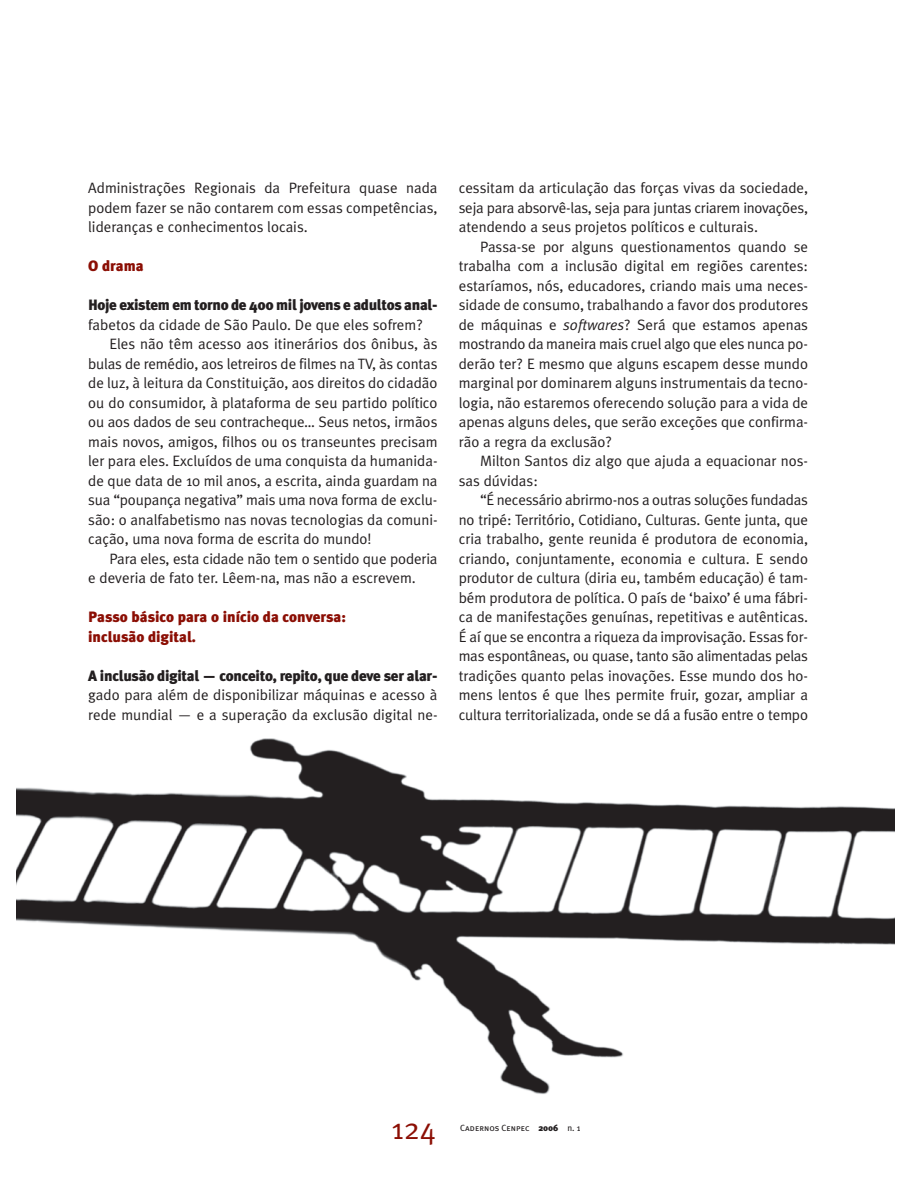
<style>
.page{position:relative;width:918px;height:1188px;background:#fff}
.page>*{position:absolute;margin:0;border:0;box-sizing:border-box;transform-origin:0 0}
.t1{font:30px "Meta Plus Normal";color:#8b0e04}
.t2{font:15px/19.5px "Meta Plus Normal";color:#231f20;text-align:justify}
.t3{font:900 15px "Meta Plus";letter-spacing:-.02em;color:#231f20}
.t4{font:900 15px/19.5px "Meta Plus";color:#8b0e04}
.t5{font:9px "Meta Plus Book Caps";color:#231f20}
.s1{font-style:italic}
.s2{font-family:"Meta Plus";font-weight:900}
.s3{font-family:"Meta Plus"}
</style>
<div class="page">
<svg style="left:16px;top:738px;width:879px;height:356px"></svg>
<p class="t2" style="left:88px;top:179px;width:351px">Administrações Regionais da Prefeitura quase nada podem fazer se não contarem com essas competências, lideranças e conhecimentos locais.</p>
<p class="t4" style="left:88px;top:257px;width:57px">O drama</p>
<p class="t3" style="left:88px;top:300px;width:351px">Hoje existem em torno de 400 mil jovens e adultos anal-</p>
<p class="t2" style="left:88px;top:316px;width:336px">fabetos da cidade de São Paulo. De que eles sofrem?</p>
<p class="t2" style="left:109px;top:335px;width:330px">Eles não têm acesso aos itinerários dos ônibus, às</p>
<p class="t2" style="left:88px;top:355px;width:351px">bulas de remédio, aos letreiros de filmes na TV, às contas</p>
<p class="t2" style="left:88px;top:374px;width:351px">de luz, à leitura da Constituição, aos direitos do cidadão</p>
<p class="t2" style="left:88px;top:394px;width:351px">ou do consumidor, à plataforma de seu partido político</p>
<p class="t2" style="left:88px;top:413px;width:351px">ou aos dados de seu contracheque… Seus netos, irmãos</p>
<p class="t2" style="left:88px;top:433px;width:351px">mais novos, amigos, filhos ou os transeuntes precisam</p>
<p class="t2" style="left:88px;top:452px;width:351px">ler para eles. Excluídos de uma conquista da humanida-</p>
<p class="t2" style="left:88px;top:472px;width:351px">de que data de 10 mil anos, a escrita, ainda guardam na</p>
<p class="t2" style="left:88px;top:491px;width:351px">sua “poupança negativa” mais uma nova forma de exclu-</p>
<p class="t2" style="left:88px;top:511px;width:351px">são: o analfabetismo nas novas tecnologias da comuni-</p>
<p class="t2" style="left:88px;top:530px;width:285px">cação, uma nova forma de escrita do mundo!</p>
<p class="t2" style="left:109px;top:550px;width:330px">Para eles, esta cidade não tem o sentido que poderia</p>
<p class="t2" style="left:88px;top:569px;width:329px">e deveria de fato ter. Lêem-na, mas não a escrevem.</p>
<p class="t4" style="left:88px;top:608px;width:259px">Passo básico para o início da conversa: inclusão digital.</p>
<p class="t3" style="left:88px;top:670px;width:351px">A inclusão digital — conceito, repito, que deve ser alar-</p>
<p class="t2" style="left:88px;top:686px;width:351px">gado para além de disponibilizar máquinas e acesso à rede mundial — e a superação da exclusão digital ne-</p>
<p class="t2" style="left:459px;top:179px;width:351px">cessitam da articulação das forças vivas da sociedade, seja para absorvê-las, seja para juntas criarem inovações, atendendo a seus projetos políticos e culturais.</p>
<p class="t2" style="left:459px;top:238px;width:351px;text-indent:21px">Passa-se por alguns questionamentos quando se trabalha com a inclusão digital em regiões carentes: estaríamos, nós, educadores, criando mais uma neces&shy;sidade de consumo, trabalhando a favor dos produtores de máquinas e <span class="s1">softwares</span>? Será que estamos apenas mostrando da maneira mais cruel algo que eles nunca po&shy;derão ter? E mesmo que alguns escapem desse mundo marginal por dominarem alguns instrumentais da tecno&shy;logia, não estaremos oferecendo solução para a vida de apenas alguns deles, que serão exceções que confirma&shy;rão a regra da exclusão?</p>
<p class="t2" style="left:459px;top:452px;width:351px;text-indent:21px">Milton Santos diz algo que ajuda a equacionar nos&shy;sas dúvidas:</p>
<p class="t2" style="left:459px;top:491px;width:351px;text-indent:21px">“É necessário abrirmo-nos a outras soluções fundadas no tripé: Território, Cotidiano, Culturas. Gente junta, que cria trabalho, gente reunida é produtora de economia, criando, conjuntamente, economia e cultura. E sendo produtor de cultura (diria eu, também educação) é tam&shy;bém produtora de política. O país de ‘baixo’ é uma fábri&shy;ca de manifestações genuínas, repetitivas e autênticas.<br>É aí que se encontra a riqueza da improvisação. Essas for&shy;mas espontâneas, ou quase, tanto são alimentadas pelas tradições quanto pelas inovações. Esse mundo dos ho&shy;mens lentos é que lhes permite fruir, gozar, ampliar a cultura territorializada, onde se dá a fusão entre o tempo</p>
<h1 class="t1" style="left:392px;top:1117px;width:46px">124</h1>
<p class="t5" style="left:460px;top:1122px;width:122px">Cadernos Cenpec <span class="s2">2006</span> <span class="s3">n. 1</span></p>
</div>
